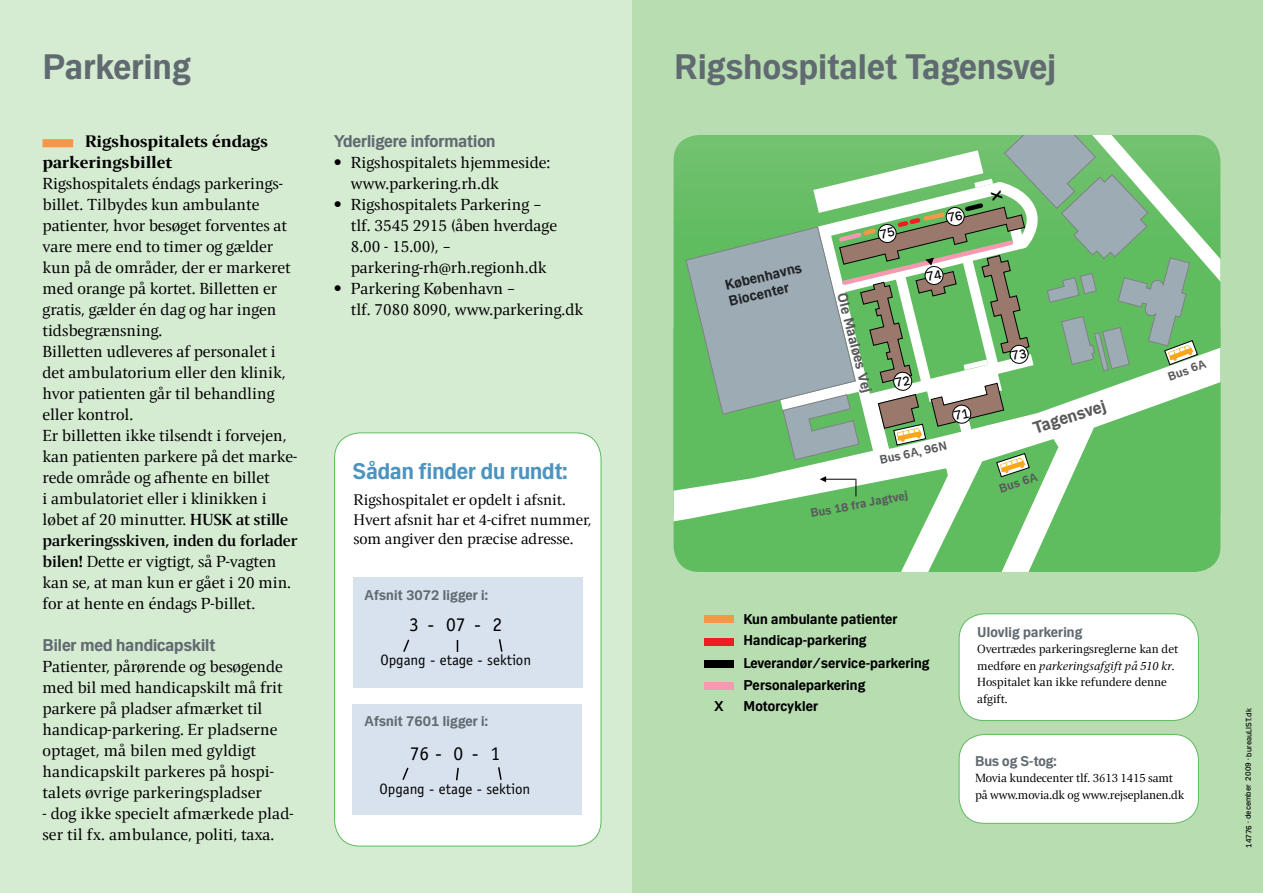
<style>
.page{position:relative;width:1263px;height:893px;background:#fff}
.page>*{position:absolute;margin:0;border:0;box-sizing:border-box;transform-origin:0 0}
.t1{font:700 37.5px "Mari";letter-spacing:.01em;color:#606a70}
.t2{font:700 24px "Mari";color:#4c94c0}
.t3{font:19.5px "Officina Sans";color:#000}
.t4{font:700 18px "Mari";color:#606a70}
.t5{font:700 18px/21px "Press Serif Pro";color:#000}
.t6{font:700 18px "Mari";color:#58595b}
.t7{font:17.25px/21px "Press Serif Pro";color:#000}
.t8{font:16.5px/19.5px "Press Serif Pro";color:#000}
.t9{font:700 15px/16.5px "Mari";letter-spacing:.01em;color:#000}
.t10{font:700 15px "Mari";letter-spacing:.01em;color:#606a70}
.t11{font:15px "Officina Sans";color:#000}
.t12{font:700 15px "Mari";color:#58595b}
.t13{font:12.75px/16.5px "Press Serif Pro";color:#000}
.t14{font:700 12.75px "Mari";color:#58595b}
.t15{font:8.25px "Mari";letter-spacing:.01em;color:#000}
.s1{font-weight:600}
.s2{font-style:italic}
</style>
<div class="page">
<div style="left:631px;top:0;width:632px;height:893px;background:#b7ddb1"></div>
<div style="left:0;top:0;width:631px;height:893px;background:#d5ebd2"></div>
<svg style="left:674px;top:135px;width:546px;height:437px;background:#75c575"></svg>
<div style="left:959px;top:614px;width:239px;height:107px;background:#fff;border-radius:26px"></div>
<div style="left:959px;top:614px;width:240px;height:107px;border:1px solid #5ebc5e;border-radius:26px"></div>
<div style="left:335px;top:433px;width:266px;height:413px;background:#fff;border-radius:26px"></div>
<div style="left:334px;top:433px;width:267px;height:413px;border:1px solid #5ebc5e;border-radius:26px"></div>
<div style="left:353px;top:704px;width:229px;height:110px;background:#d7e2ee"></div>
<div style="left:353px;top:577px;width:230px;height:111px;background:#d7e2ee"></div>
<svg style="left:456px;top:767px;width:3px;height:14px"></svg>
<svg style="left:498px;top:767px;width:4px;height:13px"></svg>
<svg style="left:402px;top:767px;width:7px;height:13px"></svg>
<svg style="left:403px;top:639px;width:7px;height:13px"></svg>
<svg style="left:457px;top:640px;width:1px;height:12px"></svg>
<svg style="left:498px;top:639px;width:5px;height:13px"></svg>
<div style="left:43px;top:139px;width:30px;height:8px;background:#f79548;border:2px solid #f79548"></div>
<div style="left:959px;top:734px;width:239px;height:89px;background:#fff;border-radius:26px"></div>
<div style="left:959px;top:734px;width:240px;height:89px;border:1px solid #5ebc5e;border-radius:26px"></div>
<div style="left:704px;top:616px;width:30px;height:7px;background:#f79548"></div>
<div style="left:704px;top:682px;width:30px;height:7px;background:#f599b1"></div>
<div style="left:704px;top:638px;width:30px;height:7px;background:#ed1d24"></div>
<div style="left:704px;top:660px;width:30px;height:7px;background:#000"></div>
<svg style="left:685px;top:135px;width:513px;height:361px;background:#92c193"></svg>
<h1 class="t1" style="left:43px;top:45px;width:150px">Parkering</h1>
<p class="t5" style="left:43px;top:131px;width:227px;text-indent:43px">Rigshospitalets éndags parkeringsbillet</p>
<p class="t7" style="left:43px;top:173px;width:256px">Rigshospitalets éndags parkerings&shy;billet. Tilbydes kun ambulante patienter, hvor besøget forventes at vare mere end to timer og gælder kun på de områder, der er markeret med orange på kortet. Billetten er gratis, gælder én dag og har ingen tidsbegrænsning.<br>Billetten udleveres af personalet i det ambulatorium eller den klinik, hvor patienten går til behandling eller kontrol.<br>Er billetten ikke tilsendt i forvejen, kan patienten parkere på det marke&shy;rede område og afhente en billet<br>i ambulatoriet eller i klinikken i løbet af 20 minutter. <span class="s1">HUSK at stille parkeringsskiven, inden du forlader bilen!</span> Dette er vigtigt, så P-vagten kan se, at man kun er gået i 20 min. for at hente en éndags P-billet.</p>
<p class="t4" style="left:43px;top:635px;width:174px">Biler med handicapskilt</p>
<p class="t7" style="left:43px;top:656px;width:242px">Patienter, pårørende og besøgende med bil med handicapskilt må frit parkere på pladser afmærket til handicap-parkering. Er pladserne optaget, må bilen med gyldigt handicapskilt parkeres på hospi&shy;talets øvrige parkeringspladser</p>
<p class="t7" style="left:43px;top:803px;width:253px">- dog ikke specielt afmærkede plad&shy;ser til fx. ambulance, politi, taxa.</p>
<p class="t4" style="left:334px;top:131px;width:163px">Yderligere information</p>
<p class="t7" style="left:351px;top:152px;width:201px;text-indent:-17px">• Rigshospitalets hjemmeside: www.parkering.rh.dk</p>
<p class="t7" style="left:351px;top:194px;width:208px;text-indent:-17px">• Rigshospitalets Parkering – tlf. 3545 2915 (åben hverdage<br>8.00 - 15.00), – parkering-rh@rh.regionh.dk</p>
<p class="t7" style="left:351px;top:278px;width:234px;text-indent:-17px">• Parkering København –<br>tlf. 7080 8090, www.parkering.dk</p>
<h2 class="t2" style="left:353px;top:457px;width:216px">Sådan finder du rundt:</h2>
<p class="t8" style="left:354px;top:490px;width:240px">Rigshospitalet er opdelt i afsnit.<br>Hvert afsnit har et 4-cifret nummer, som angiver den præcise adresse.</p>
<p class="t10" style="left:364px;top:586px;width:125px">Afsnit 3072 ligger i:</p>
<p class="t3" style="left:409px;top:613px;width:95px">3 - 07 - 2</p>
<p class="t11" style="left:380px;top:651px;width:152px">Opgang - etage - sektion</p>
<p class="t10" style="left:364px;top:713px;width:125px">Afsnit 7601 ligger i:</p>
<p class="t3" style="left:410px;top:742px;width:92px">76 - 0 - 1</p>
<p class="t11" style="left:379px;top:780px;width:152px">Opgang - etage - sektion</p>
<h1 class="t1" style="left:674px;top:45px;width:383px">Rigshospitalet Tagensvej</h1>
<p class="t9" style="left:723px;top:278px;width:80px;rotate:-14deg">Københavns<br>Biocenter</p>
<p class="t12" style="left:850px;top:291px;width:104px;rotate:75deg">Ole Maaløes Vej</p>
<p class="t14" style="left:878px;top:452px;width:70px;rotate:-12deg">Bus 6A, 96N</p>
<p class="t14" style="left:809px;top:506px;width:100px;rotate:-11deg">Bus 18 fra Jagtvej</p>
<p class="t6" style="left:1030px;top:418px;width:77px;rotate:-18deg">Tagensvej</p>
<p class="t14" style="left:997px;top:482px;width:41px;rotate:-18deg">Bus 6A</p>
<p class="t14" style="left:1166px;top:370px;width:41px;rotate:-20deg">Bus 6A</p>
<p class="t9" style="left:743px;top:611px;width:156px">Kun ambulante patienter</p>
<p class="t9" style="left:743px;top:629px;width:188px;line-height:22.6px">Handicap-parkering<br>Leverandør/service-parkering</p>
<p class="t9" style="left:743px;top:677px;width:124px">Personaleparkering</p>
<p class="t9" style="left:714px;top:698px;width:11px">X</p>
<p class="t9" style="left:743px;top:697px;width:76px">Motorcykler</p>
<p class="t10" style="left:977px;top:623px;width:107px">Ulovlig parkering</p>
<p class="t13" style="left:977px;top:641px;width:202px">Overtrædes parkeringsreglerne kan det medføre en <span class="s2">parkeringsafgift på 510 kr.<br></span>Hospitalet kan ikke refundere denne afgift.</p>
<p class="t10" style="left:975px;top:752px;width:83px">Bus og S-tog:</p>
<p class="t13" style="left:975px;top:770px;width:211px">Movia kundecenter tlf. 3613 1415 samt på www.movia.dk og www.rejseplanen.dk</p>
<p class="t15" style="left:1244px;top:848px;width:141px;rotate:-90deg">14776 · december 2009 · bureauLIST.dk</p>
</div>
